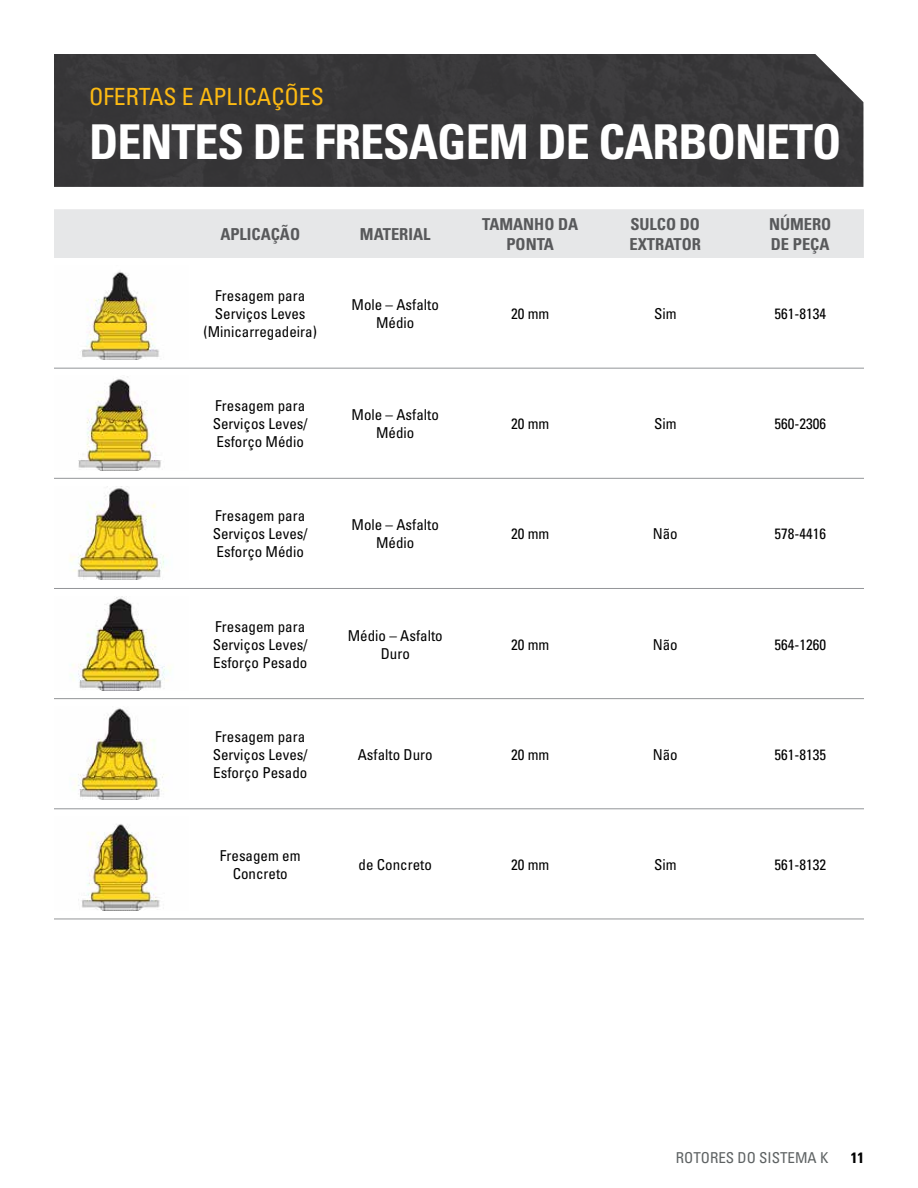
<style>
.page{position:relative;width:918px;height:1188px;background:#fff}
.page>*{position:absolute;margin:0;border:0;box-sizing:border-box;transform-origin:0 0}
.t1{font:700 condensed 48px "Univers";letter-spacing:-.02em;color:#fff}
.t2{font:condensed 23.7px "Univers";color:#fdba12}
.t3{font:700 condensed 16.5px/19.8px "Univers";color:#58595b}
.t4{font:condensed 15px/18px "Univers";color:#000;text-align:center}
.t5{font:condensed 15px "Univers";color:#5e6263}
.t6{font:700 condensed 15px "Univers";color:#000}
</style>
<div class="page">
<div style="left:54px;top:209px;width:810px;height:49px;background:#e6e7e8"></div>
<hr style="left:54px;top:368px;width:135px;height:1px;background:#939598">
<hr style="left:189px;top:368px;width:135px;height:1px;background:#939598">
<hr style="left:324px;top:368px;width:135px;height:1px;background:#939598">
<hr style="left:459px;top:368px;width:135px;height:1px;background:#939598">
<hr style="left:594px;top:368px;width:135px;height:1px;background:#939598">
<hr style="left:729px;top:368px;width:135px;height:1px;background:#939598">
<hr style="left:54px;top:478px;width:135px;height:1px;background:#939598">
<hr style="left:189px;top:478px;width:135px;height:1px;background:#939598">
<hr style="left:324px;top:478px;width:135px;height:1px;background:#939598">
<hr style="left:459px;top:478px;width:135px;height:1px;background:#939598">
<hr style="left:594px;top:478px;width:135px;height:1px;background:#939598">
<hr style="left:729px;top:478px;width:135px;height:1px;background:#939598">
<hr style="left:54px;top:588px;width:135px;height:1px;background:#939598">
<hr style="left:189px;top:588px;width:135px;height:1px;background:#939598">
<hr style="left:324px;top:588px;width:135px;height:1px;background:#939598">
<hr style="left:459px;top:588px;width:135px;height:1px;background:#939598">
<hr style="left:594px;top:588px;width:135px;height:1px;background:#939598">
<hr style="left:729px;top:588px;width:135px;height:1px;background:#939598">
<hr style="left:54px;top:698px;width:135px;height:1px;background:#939598">
<hr style="left:189px;top:698px;width:135px;height:1px;background:#939598">
<hr style="left:324px;top:698px;width:135px;height:1px;background:#939598">
<hr style="left:459px;top:698px;width:135px;height:1px;background:#939598">
<hr style="left:594px;top:698px;width:135px;height:1px;background:#939598">
<hr style="left:729px;top:698px;width:135px;height:1px;background:#939598">
<hr style="left:54px;top:808px;width:135px;height:1px;background:#939598">
<hr style="left:189px;top:808px;width:135px;height:1px;background:#939598">
<hr style="left:324px;top:808px;width:135px;height:1px;background:#939598">
<hr style="left:459px;top:808px;width:135px;height:1px;background:#939598">
<hr style="left:594px;top:808px;width:135px;height:1px;background:#939598">
<hr style="left:729px;top:808px;width:135px;height:1px;background:#939598">
<hr style="left:54px;top:919px;width:135px;height:1px;background:#939598">
<hr style="left:189px;top:919px;width:135px;height:1px;background:#939598">
<hr style="left:324px;top:919px;width:135px;height:1px;background:#939598">
<hr style="left:459px;top:919px;width:135px;height:1px;background:#939598">
<hr style="left:594px;top:919px;width:135px;height:1px;background:#939598">
<hr style="left:729px;top:919px;width:135px;height:1px;background:#939598">
<img style="left:81px;top:271px;width:78px;height:88px">
<img style="left:78px;top:376px;width:84px;height:94px">
<img style="left:69px;top:486px;width:96px;height:93px">
<img style="left:72px;top:596px;width:99px;height:94px">
<img style="left:74px;top:708px;width:90px;height:91px">
<img style="left:78px;top:824px;width:82px;height:87px">
<div style="left:54px;top:54px;width:809px;height:133px;background:#383739"></div>
<h2 class="t2" style="left:89px;top:82px;width:236px">OFERTAS E APLICAÇÕES</h2>
<h1 class="t1" style="left:89px;top:112px;width:754px">DENTES DE FRESAGEM DE CARBONETO</h1>
<p class="t3" style="left:220px;top:224px;width:81px">APLICAÇÃO</p>
<p class="t3" style="left:360px;top:224px;width:72px">MATERIAL</p>
<p class="t3" style="left:482px;top:214px;width:98px;text-align:center">TAMANHO DA<br>PONTA</p>
<p class="t3" style="left:630px;top:214px;width:73px">SULCO DO<br>EXTRATOR</p>
<p class="t3" style="left:769px;top:214px;width:64px">NÚMERO<br>DE PEÇA</p>
<p class="t4" style="left:204px;top:287px;width:115px">Fresagem para<br>Serviços Leves (Minicarregadeira)</p>
<p class="t4" style="left:352px;top:296px;width:89px">Mole – Asfalto<br>Médio</p>
<p class="t4" style="left:511px;top:305px;width:40px">20 mm</p>
<p class="t4" style="left:654px;top:305px;width:24px">Sim</p>
<p class="t4" style="left:774px;top:305px;width:53px">561-8134</p>
<p class="t4" style="left:213px;top:397px;width:96px;text-align:left">Fresagem para<br>Serviços Leves/<br>Esforço Médio</p>
<p class="t4" style="left:352px;top:406px;width:89px">Mole – Asfalto<br>Médio</p>
<p class="t4" style="left:511px;top:415px;width:40px">20 mm</p>
<p class="t4" style="left:654px;top:415px;width:24px">Sim</p>
<p class="t4" style="left:774px;top:415px;width:53px">560-2306</p>
<p class="t4" style="left:213px;top:507px;width:96px;text-align:left">Fresagem para<br>Serviços Leves/<br>Esforço Médio</p>
<p class="t4" style="left:352px;top:516px;width:89px">Mole – Asfalto<br>Médio</p>
<p class="t4" style="left:511px;top:525px;width:40px">20 mm</p>
<p class="t4" style="left:653px;top:525px;width:27px">Não</p>
<p class="t4" style="left:774px;top:525px;width:53px">578-4416</p>
<p class="t4" style="left:213px;top:617px;width:96px;text-align:left">Fresagem para<br>Serviços Leves/<br>Esforço Pesado</p>
<p class="t4" style="left:348px;top:626px;width:96px">Médio – Asfalto<br>Duro</p>
<p class="t4" style="left:511px;top:635px;width:40px">20 mm</p>
<p class="t4" style="left:653px;top:635px;width:27px">Não</p>
<p class="t4" style="left:774px;top:635px;width:53px">564-1260</p>
<p class="t4" style="left:213px;top:727px;width:96px;text-align:left">Fresagem para<br>Serviços Leves/<br>Esforço Pesado</p>
<p class="t4" style="left:358px;top:745px;width:76px">Asfalto Duro</p>
<p class="t4" style="left:511px;top:745px;width:40px">20 mm</p>
<p class="t4" style="left:653px;top:745px;width:27px">Não</p>
<p class="t4" style="left:774px;top:745px;width:53px">561-8135</p>
<p class="t4" style="left:220px;top:846px;width:82px">Fresagem em<br>Concreto</p>
<p class="t4" style="left:359px;top:855px;width:75px">de Concreto</p>
<p class="t4" style="left:511px;top:855px;width:40px">20 mm</p>
<p class="t4" style="left:654px;top:855px;width:24px">Sim</p>
<p class="t4" style="left:774px;top:855px;width:53px">561-8132</p>
<p class="t5" style="left:676px;top:1148px;width:154px">ROTORES DO SISTEMA K</p>
<p class="t6" style="left:851px;top:1148px;width:15px">11</p>
</div>
